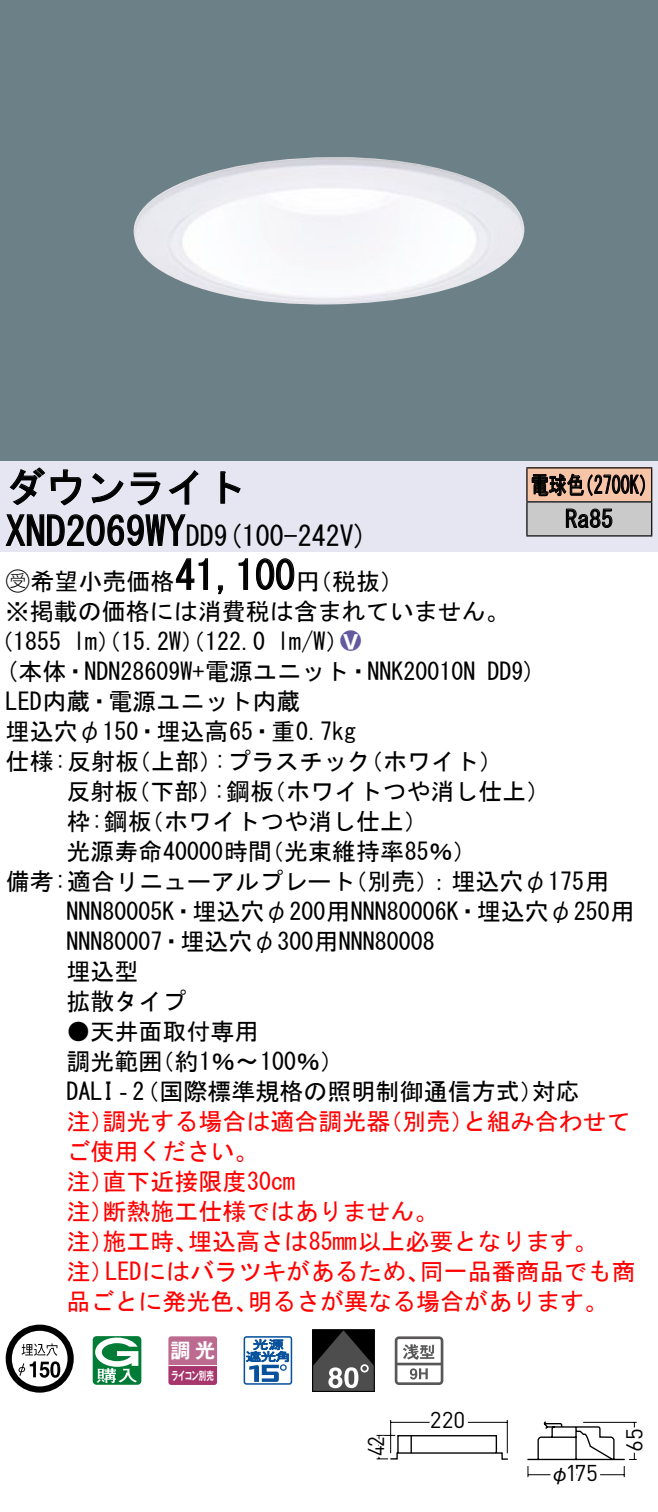
<style>
.page{position:relative;width:658px;height:1512px;background:#fff}
.page>*{position:absolute;margin:0;border:0;box-sizing:border-box;transform-origin:0 0}
.t1{font:40px "MS Gothic";color:#000}
.t2{font:28px "MS Gothic";color:#000}
.t3{font:24px/30px "MS Gothic";color:#000}
.t4{font:24px/30px "MS Gothic";color:#f00}
.t5{font:24px/34px "MS Gothic";color:#000;scale:.75 1}
.t6{font:24px "Ford Classification 1";color:#635aa0}
.t7{font:22.8px "DINOT";color:#000}
.t8{font:22.8px "DINOT";color:#000;scale:.9 1}
.t9{font:20px "Gothic MB101 Pro De Bold 90 pv RKSJ H";color:#fff}
.t10{font:20px "Gothic BBB Pro Medium 90 pv RKSJ H";color:#000}
.t11{font:11.6px "Gothic MB101 Pro De Bold 90 pv RKSJ H";letter-spacing:-.05em;color:#fff;scale:.65 1}
.s1{font-size:28px}
.s2{font-family:"Ford Classification 1"}
.s3{color:#fff}
</style>
<div class="page">
<div style="left:0;top:0;width:658px;height:462px;background:#6c8087"></div>
<img style="left:133px;top:157px;width:391px;height:148px">
<div style="left:0;top:462px;width:658px;height:90px;background:#e6e5f2"></div>
<svg style="left:9px;top:467px;width:73px;height:39px"></svg>
<svg style="left:91px;top:473px;width:33px;height:30px"></svg>
<svg style="left:130px;top:472px;width:30px;height:34px"></svg>
<svg style="left:168px;top:470px;width:30px;height:35px"></svg>
<svg style="left:220px;top:471px;width:21px;height:33px"></svg>
<svg style="left:5px;top:514px;width:181px;height:32px"></svg>
<svg style="left:175px;top:558px;width:33px;height:32px"></svg>
<svg style="left:218px;top:585px;width:5px;height:10px"></svg>
<svg style="left:238px;top:558px;width:10px;height:32px"></svg>
<svg style="left:256px;top:558px;width:39px;height:32px"></svg>
<svg style="left:6px;top:1325px;width:68px;height:68px"></svg>
<svg style="left:50px;top:1361px;width:10px;height:17px"></svg>
<svg style="left:93px;top:1336px;width:48px;height:49px"></svg>
<svg style="left:168px;top:1336px;width:49px;height:49px;background:#b55883"></svg>
<hr style="left:168px;top:1365px;width:49px;height:1px;background:#fff">
<svg style="left:243px;top:1336px;width:49px;height:49px"></svg>
<div style="left:312px;top:1329px;width:62px;height:63px;border:1px solid #000"></div>
<svg style="left:312px;top:1330px;width:62px;height:61px;background:#474747"></svg>
<svg style="left:395px;top:1336px;width:48px;height:49px"></svg>
<div style="left:527px;top:468px;width:124px;height:34px;background:#f7c4a7"></div>
<div style="left:527px;top:502px;width:124px;height:34px;background:#cacaca"></div>
<hr style="left:526px;top:467px;width:126px;height:2px;background:#000">
<hr style="left:526px;top:468px;width:1px;height:33px;background:#000">
<hr style="left:651px;top:468px;width:1px;height:33px;background:#000">
<hr style="left:526px;top:501px;width:126px;height:2px;background:#000">
<hr style="left:526px;top:502px;width:1px;height:33px;background:#000">
<hr style="left:651px;top:502px;width:1px;height:33px;background:#000">
<hr style="left:526px;top:535px;width:126px;height:2px;background:#000">
<svg style="left:531px;top:473px;width:114px;height:24px"></svg>
<svg style="left:565px;top:508px;width:47px;height:20px"></svg>
<svg style="left:527px;top:1421px;width:110px;height:57px"></svg>
<svg style="left:376px;top:1420px;width:132px;height:40px"></svg>
<h1 class="t1" style="left:6px;top:467px;width:242px">ダウンライト</h1>
<p class="t2" style="left:214px;top:522px;width:155px">(9 100-242 (V</p>
<h1 class="t1" style="left:6px;top:511px;width:210px">XND2069WY<span class="s1">DD</span></h1>
<h1 class="t1" style="left:175px;top:555px;width:121px">41,100</h1>
<p class="t3" style="left:6px;top:566px;width:505px"><span class="s2">B</span>希望小売価格<br>※掲載の価格には消費税は含まれていません。</p>
<p class="t6" style="left:340px;top:629px;width:22px">2<span class="s3">8</span></p>
<p class="t3" style="left:296px;top:566px;width:109px">（円税抜(</p>
<p class="t3" style="left:277px;top:626px;width:73px">l m (W/</p>
<p class="t3" style="left:-11px;top:626px;width:74px">（1855</p>
<p class="t3" style="left:73px;top:626px;width:193px">lm）（15.2 ）（W 122.0</p>
<p class="t5" style="left:565px;top:468px;width:65px;text-indent:-34px">電球色<br>Ra85</p>
<p class="t5" style="left:575px;top:468px;width:109px">（2700 (K</p>
<p class="t3" style="left:6px;top:656px;width:471px">(本体・NDN28609 +W 電源ユニット・NNK20010N</p>
<p class="t3" style="left:6px;top:686px;width:296px">LED内蔵・電源ユニット内蔵</p>
<p class="t3" style="left:6px;top:716px;width:352px">埋込穴φ150・埋込高65・重0.7kg</p>
<p class="t3" style="left:359px;top:746px;width:145px">（ホワイト(</p>
<p class="t3" style="left:487px;top:656px;width:50px">DD (9</p>
<p class="t3" style="left:214px;top:746px;width:158px">:プラスチック</p>
<p class="t3" style="left:6px;top:746px;width:135px">仕様:反射板</p>
<p class="t3" style="left:127px;top:746px;width:97px">（上部）</p>
<p class="t3" style="left:66px;top:776px;width:73px">反射板</p>
<p class="t3" style="left:126px;top:776px;width:97px">（下部）</p>
<p class="t3" style="left:213px;top:776px;width:62px">:鋼板</p>
<p class="t3" style="left:262px;top:776px;width:289px">（ホワイトつや消し仕上(</p>
<p class="t3" style="left:66px;top:806px;width:87px">枠:鋼板</p>
<p class="t3" style="left:140px;top:806px;width:289px">（ホワイトつや消し仕上(</p>
<p class="t3" style="left:66px;top:836px;width:207px">光源寿命40000時間</p>
<p class="t3" style="left:260px;top:836px;width:218px">（光束維持率85％(</p>
<p class="t3" style="left:66px;top:866px;width:569px;text-indent:-61px">備考:適合リニューアルプレート<br>NNN80005 ・K 埋込穴φ200用NNN80006 ・K 埋込穴φ250用<br>NNN80007・埋込穴φ300用NNN80008<br>埋込型<br>拡散タイプ</p>
<p class="t3" style="left:150px;top:1016px;width:195px;text-indent:-84px">●天井面取付専用<br>（約1％〜100％(</p>
<p class="t3" style="left:343px;top:866px;width:267px">（別売：）埋込穴φ175用</p>
<p class="t3" style="left:66px;top:1046px;width:97px">調光範囲</p>
<p class="t3" style="left:66px;top:1076px;width:478px">DALI‐（2 国際標準規格の照明制御通信方式）</p>
<p class="t4" style="left:462px;top:1106px;width:169px">と組み合わせて</p>
<p class="t3" style="left:531px;top:1076px;width:49px">対応</p>
<p class="t4" style="left:102px;top:1106px;width:289px">調光する場合は適合調光器</p>
<p class="t4" style="left:378px;top:1106px;width:97px">（別売）</p>
<p class="t4" style="left:66px;top:1106px;width:49px">注）</p>
<p class="t4" style="left:66px;top:1136px;width:193px">ご使用ください。</p>
<p class="t4" style="left:102px;top:1166px;width:194px">直下近接限度30cm</p>
<p class="t4" style="left:102px;top:1166px;width:337px;text-indent:-36px">注）<br>断熱施工仕様ではありません。</p>
<p class="t4" style="left:66px;top:1196px;width:49px">注）</p>
<p class="t4" style="left:188px;top:1226px;width:411px">埋込高さは85mm以上必要となります。</p>
<p class="t4" style="left:102px;top:1226px;width:97px">施工時、</p>
<p class="t4" style="left:66px;top:1226px;width:49px">注）</p>
<p class="t4" style="left:66px;top:1256px;width:49px">注）</p>
<p class="t4" style="left:105px;top:1256px;width:326px">LEDにはバラツキがあるため、</p>
<p class="t4" style="left:420px;top:1256px;width:217px">同一品番商品でも商</p>
<p class="t4" style="left:66px;top:1286px;width:193px">品ごとに発光色、</p>
<p class="t4" style="left:248px;top:1286px;width:362px">明るさが異なる場合があります。</p>
<p class="t9" style="left:171px;top:1334px;width:46px">調光</p>
<p class="t11" style="left:171px;top:1365px;width:67px">ライコン別売</p>
<p class="t8" style="left:360px;top:1456px;width:24px;rotate:-90deg">42</p>
<p class="t7" style="left:430px;top:1404px;width:37px">220</p>
<p class="t7" style="left:565px;top:1458px;width:34px">175</p>
<p class="t10" style="left:549px;top:1457px;width:21px">φ</p>
<p class="t7" style="left:619px;top:1452px;width:25px;rotate:-90deg">65</p>
</div>
